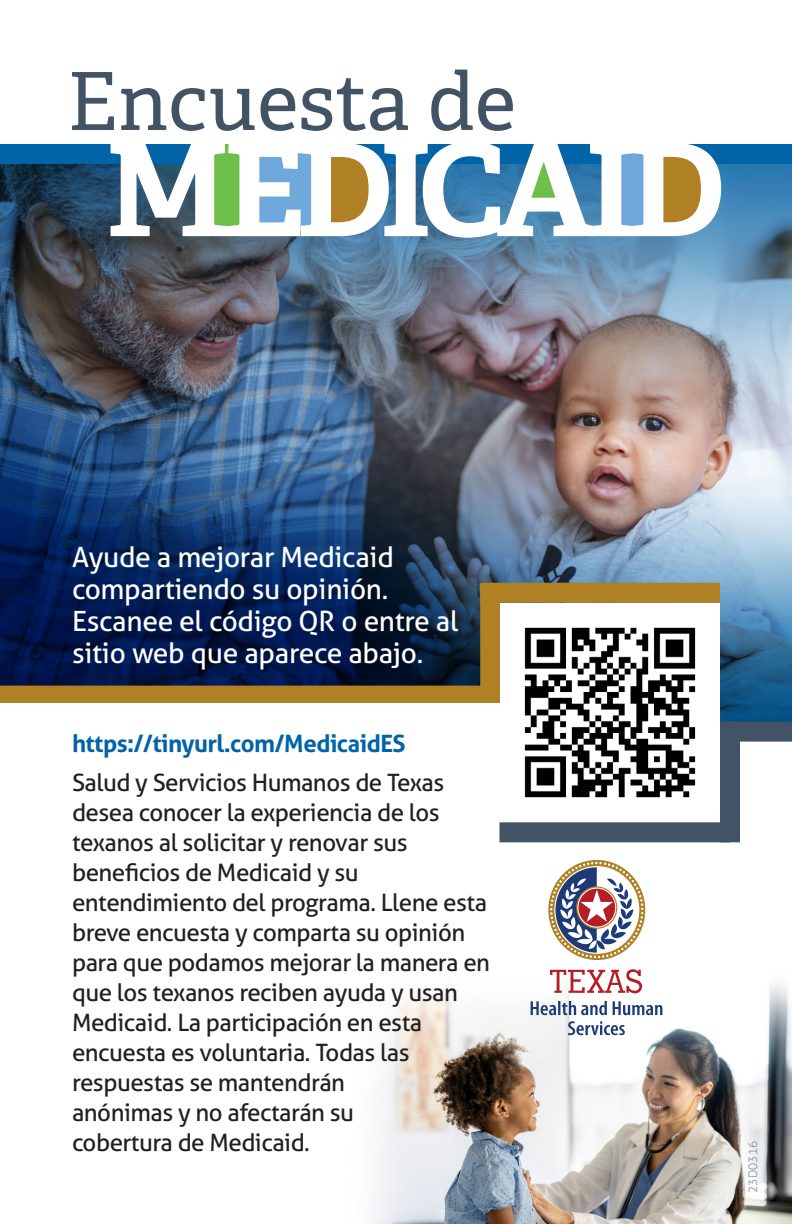
<style>
.page{position:relative;width:792px;height:1224px;background:#fff}
.page>*{position:absolute;margin:0;border:0;box-sizing:border-box;transform-origin:0 0}
.t1{font:80px "Adelle";color:#415364}
.t2{font:28px/32px "Aller";letter-spacing:-.01em;color:#fff}
.t3{font:24px/30px "Aller";letter-spacing:-.02em;color:#231f20}
.t4{font:700 24px "Aller";letter-spacing:-.02em;color:#0163a8}
.t5{font:300 12px "Aller";letter-spacing:.01em;color:#8f939f}
</style>
<div class="page">
<img style="left:0;top:164px;width:792px;height:1060px">
<div style="left:0;top:686px;width:482px;height:20px;background:#b08024"></div>
<div style="left:0;top:144px;width:792px;height:20px;background:#0163a8"></div>
<div style="left:500px;top:822px;width:230px;height:20px;background:#415364"></div>
<div style="left:480px;top:584px;width:20px;height:139px;background:#b08024"></div>
<div style="left:700px;top:722px;width:92px;height:20px;background:#415364"></div>
<div style="left:720px;top:722px;width:20px;height:120px;background:#415364"></div>
<div style="left:480px;top:583px;width:240px;height:20px;background:#b08024"></div>
<div style="left:0;top:703px;width:579px;height:82px;background:#fff"></div>
<svg style="left:111px;top:144px;width:610px;height:94px"></svg>
<svg style="left:548px;top:860px;width:97px;height:100px"></svg>
<svg style="left:550px;top:969px;width:92px;height:24px"></svg>
<svg style="left:613px;top:1001px;width:49px;height:14px"></svg>
<svg style="left:568px;top:1021px;width:57px;height:14px"></svg>
<svg style="left:531px;top:1001px;width:76px;height:14px"></svg>
<img style="left:500px;top:603px;width:220px;height:219px">
<h1 class="t1" style="left:67px;top:52px;width:450px">Encuesta de</h1>
<p class="t2" style="left:72px;top:541px;width:388px">Ayude a mejorar Medicaid compartiendo su opinión.<br>Escanee el código QR o entre al sitio web que aparece abajo.</p>
<p class="t4" style="left:72px;top:728px;width:335px">https://tinyurl.com/MedicaidES</p>
<p class="t3" style="left:72px;top:768px;width:420px">Salud y Servicios Humanos de Texas desea conocer la experiencia de los texanos al solicitar y renovar sus beneficios de Medicaid y su entendimiento del programa. Llene esta breve encuesta y comparta su opinión para que podamos mejorar la manera en que los texanos reciben ayuda y usan<br>Medicaid. La participación en esta encuesta es voluntaria. Todas las respuestas se mantendrán<br>anónimas y no afectarán su<br>cobertura de Medicaid.</p>
<p class="t5" style="left:745px;top:1193px;width:54px;rotate:-90deg">23D0316</p>
</div>
